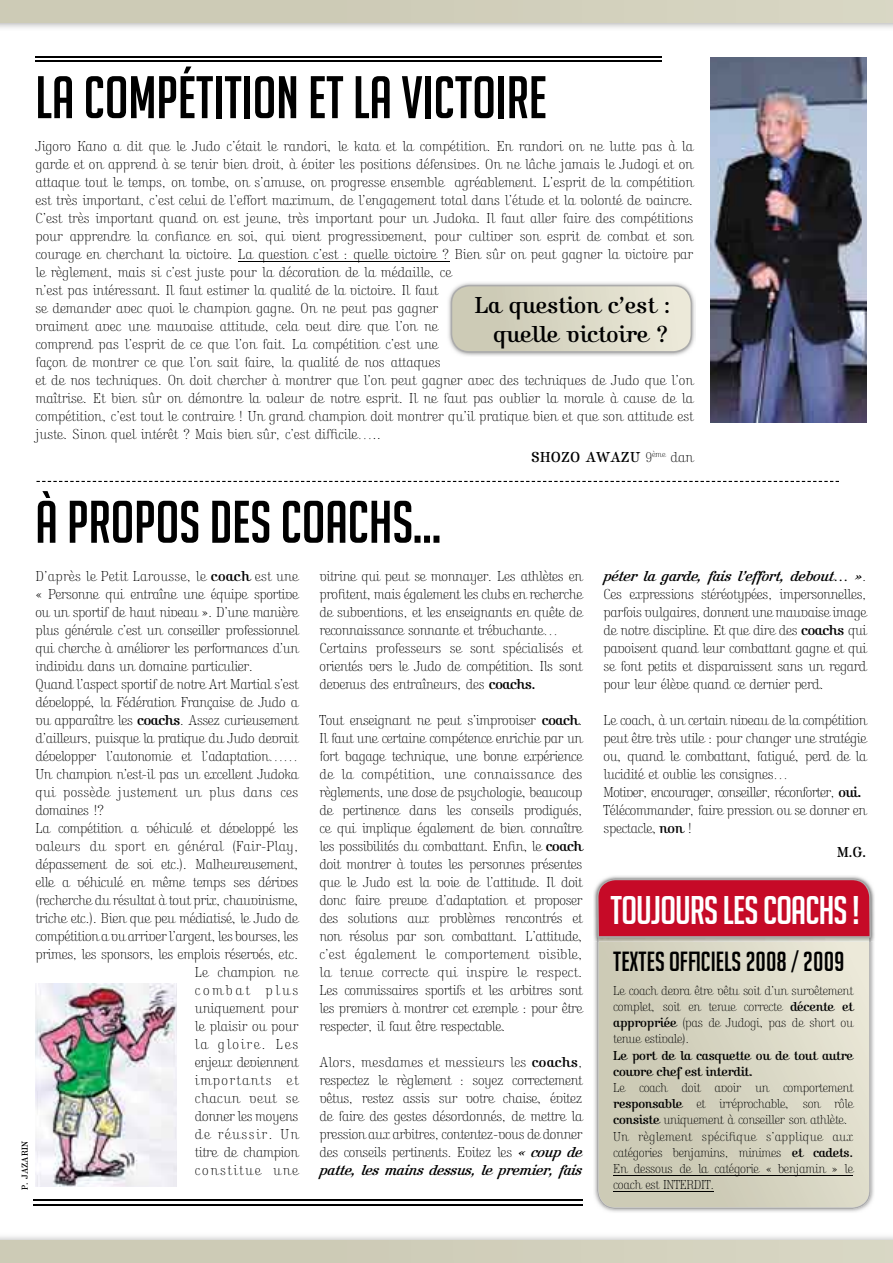
<style>
.page{position:relative;width:893px;height:1263px;background:#fff}
.page>*{position:absolute;margin:0;border:0;box-sizing:border-box;transform-origin:0 0}
.t1{font:58.5px "Big Noodle Titling";color:#000}
.t2{font:39px "Big Noodle Titling";letter-spacing:-.02em;color:#fff}
.t3{font:27px "Big Noodle Titling";color:#000}
.t4{font:24px/28.8px "Kursivschrift Stehend";color:#000;text-align:right}
.t5{font:15px/18px "Kursivschrift Steh Har";color:#000;text-align:justify}
.t6{font:15px/18px "Kursivschrift Steh Har";letter-spacing:-.02em;color:#000}
.t7{font:15px "Kursivschrift Steh Har";letter-spacing:.02em;color:#000}
.t8{font:15px "Kursivschrift Liegend";letter-spacing:-.02em;color:#000}
.t9{font:15px "Kursivschrift Steh Har";letter-spacing:.12em;color:#000}
.t10{font:15px "Kursivschrift Steh Har";letter-spacing:.1em;color:#000}
.t11{font:15px "Kursivschrift Stehend";letter-spacing:.015em;color:#000}
.t12{font:15px "Kursivschrift Steh Har";letter-spacing:.04em;color:#000}
.t13{font:15px "Kursivschrift Steh Har";letter-spacing:.18em;color:#000}
.t14{font:13.5px/16.2px "Kursivschrift Steh Har";letter-spacing:-.02em;color:#000;text-align:justify}
.t15{font:13.5px/16.2px "Kursivschrift Stehend";letter-spacing:-.02em;color:#000}
.t16{font:9px "Kursivschrift Stehend";letter-spacing:.015em;color:#000}
.s1{font-family:"Kursivschrift Steh Har"}
.s2{font-family:"Kursivschrift Stehend"}
.s3{font-family:"Kursivschrift Liegend"}
</style>
<div class="page">
<div style="left:0;top:0;width:893px;height:23px;background:#cfcdb9"></div>
<div style="left:0;top:1241px;width:893px;height:22px;background:#cfcdb9"></div>
<hr style="left:35px;top:56px;width:626px;height:1px;background:#000">
<hr style="left:35px;top:60px;width:626px;height:2px;background:#000">
<hr style="left:33px;top:1200px;width:549px;height:1px;background:#000">
<hr style="left:33px;top:1204px;width:549px;height:1px;background:#000">
<hr style="left:238px;top:262px;width:211px;height:1px;background:#000">
<img style="left:710px;top:57px;width:156px;height:365px">
<img style="left:35px;top:983px;width:141px;height:203px">
<img style="left:459px;top:294px;width:237px;height:62px">
<svg style="left:448px;top:282px;width:244px;height:71px;background:#d8d6c6"></svg>
<svg style="left:36px;top:481px;width:803px;height:1px"></svg>
<img style="left:594px;top:941px;width:280px;height:271px">
<svg style="left:597px;top:941px;width:274px;height:268px;background:#d6d4c1"></svg>
<img style="left:593px;top:876px;width:281px;height:65px">
<img style="left:597px;top:938px;width:274px;height:3px">
<svg style="left:597px;top:879px;width:274px;height:59px;background:#c41530"></svg>
<hr style="left:613px;top:1175px;width:240px;height:1px;background:#000">
<hr style="left:613px;top:1191px;width:101px;height:1px;background:#000">
<h1 class="t1" style="left:35px;top:66px;width:513px">LA COMPÉTITION ET LA VICTOIRE</h1>
<p class="t5" style="left:35px;top:138px;width:659px;text-align:left">Jigoro Kano a dit que le Judo c’était le randori, le kata et la compétition. En randori on ne lutte pas à la garde et on apprend à se tenir bien droit, à éviter les positions défensives. On ne lâche jamais le Judogi et on attaque tout le temps, on tombe, on s’amuse, on progresse ensemble agréablement. L’esprit de la compétition est très important, c’est celui de l’effort maximum, de l’engagement total dans l’étude et la volonté de vaincre.<br>C’est très important quand on est jeune, très important pour un Judoka. Il faut aller faire des compétitions pour apprendre la confiance en soi, qui vient progressivement, pour cultiver son esprit de combat et son courage en cherchant la victoire. La question c’est : quelle victoire ? Bien sûr on peut gagner la victoire par le règlement, mais si c’est juste pour la décoration de la médaille, ce<br>n’est pas intéressant. Il faut estimer la qualité de la victoire. Il faut<br>se demander avec quoi le champion gagne. On ne peut pas gagner<br>vraiment avec une mauvaise attitude, cela veut dire que l’on ne<br>comprend pas l’esprit de ce que l’on fait. La compétition c’est une<br>façon de montrer ce que l’on sait faire, la qualité de nos attaques<br>et de nos techniques. On doit chercher à montrer que l’on peut gagner avec des techniques de Judo que l’on maîtrise. Et bien sûr on démontre la valeur de notre esprit. Il ne faut pas oublier la morale à cause de la compétition, c’est tout le contraire ! Un grand champion doit montrer qu’il pratique bien et que son attitude est juste. Sinon quel intérêt ? Mais bien sûr, c’est difficile…..</p>
<p class="t11" style="left:531px;top:448px;width:163px">SHOZO AWAZU <span class="s1">9</span><sup>ème</sup> <span class="s1">dan</span></p>
<h3 class="t4" style="left:475px;top:291px;width:197px">La question c’est : quelle victoire ?</h3>
<h1 class="t1" style="left:35px;top:490px;width:407px">À PROPOS DES COACHS…</h1>
<p class="t7" style="left:35px;top:567px;width:264px">D’après le Petit Larousse, le <span class="s2">coach</span> est une</p>
<p class="t6" style="left:35px;top:585px;width:264px">« Personne qui entraîne une équipe sportive</p>
<p class="t6" style="left:35px;top:603px;width:264px">ou un sportif de haut niveau ». D’une manière</p>
<p class="t6" style="left:35px;top:621px;width:264px">plus générale c’est un conseiller professionnel</p>
<p class="t6" style="left:35px;top:639px;width:264px">qui cherche à améliorer les performances d’un</p>
<p class="t6" style="left:35px;top:657px;width:219px">individu dans un domaine particulier.</p>
<p class="t6" style="left:35px;top:675px;width:264px">Quand l’aspect sportif de notre Art Martial s’est</p>
<p class="t6" style="left:35px;top:693px;width:264px">développé, la Fédération Française de Judo a</p>
<p class="t6" style="left:35px;top:711px;width:264px">vu apparaître les <span class="s2">coachs</span>. Assez curieusement</p>
<p class="t6" style="left:35px;top:729px;width:264px">d’ailleurs, puisque la pratique du Judo devrait</p>
<p class="t6" style="left:35px;top:747px;width:264px">développer l’autonomie et l’adaptation……</p>
<p class="t6" style="left:35px;top:765px;width:264px">Un champion n’est-il pas un excellent Judoka</p>
<p class="t7" style="left:35px;top:783px;width:264px">qui possède justement un plus dans ces</p>
<p class="t6" style="left:35px;top:801px;width:70px">domaines !?</p>
<p class="t6" style="left:35px;top:819px;width:264px">La compétition a véhiculé et développé les</p>
<p class="t7" style="left:35px;top:837px;width:264px">valeurs du sport en général (Fair-Play,</p>
<p class="t6" style="left:35px;top:855px;width:264px">dépassement de soi etc.). Malheureusement,</p>
<p class="t6" style="left:35px;top:873px;width:264px">elle a véhiculé en même temps ses dérives</p>
<p class="t6" style="left:35px;top:891px;width:264px">(recherche du résultat à tout prix, chauvinisme,</p>
<p class="t6" style="left:35px;top:909px;width:264px">triche etc.). Bien que peu médiatisé, le Judo de</p>
<p class="t6" style="left:35px;top:927px;width:264px">compétition a vu arriver l’argent, les bourses, les</p>
<p class="t6" style="left:35px;top:945px;width:264px">primes, les sponsors, les emplois réservés, etc.</p>
<p class="t5" style="left:195px;top:963px;width:105px">Le champion ne</p>
<p class="t13" style="left:195px;top:981px;width:105px">combat plus</p>
<p class="t5" style="left:195px;top:999px;width:105px">uniquement pour</p>
<p class="t5" style="left:195px;top:1017px;width:105px">le plaisir ou pour</p>
<p class="t9" style="left:195px;top:1035px;width:105px">la gloire. Les</p>
<p class="t6" style="left:195px;top:1053px;width:105px">enjeux deviennent</p>
<p class="t10" style="left:195px;top:1071px;width:105px">importants et</p>
<p class="t12" style="left:195px;top:1089px;width:105px">chacun veut se</p>
<p class="t6" style="left:195px;top:1107px;width:105px">donner les moyens</p>
<p class="t10" style="left:195px;top:1125px;width:105px">de réussir. Un</p>
<p class="t6" style="left:195px;top:1143px;width:105px">titre de champion</p>
<p class="t9" style="left:195px;top:1161px;width:105px">constitue une</p>
<p class="t16" style="left:20px;top:1190px;width:50px;rotate:-90deg">P. JAZARIN</p>
<p class="t6" style="left:319px;top:567px;width:264px">vitrine qui peut se monnayer. Les athlètes en profitent, mais également les clubs en recherche de subventions, et les enseignants en quête de reconnaissance sonnante et trébuchante… Certains professeurs se sont spécialisés et orientés vers le Judo de compétition. Ils sont devenus des entraîneurs, des <span class="s2">coachs.</span></p>
<p class="t5" style="left:319px;top:711px;width:264px">Tout enseignant ne peut s’improviser <span class="s2">coach</span>.<br>Il faut une certaine compétence enrichie par un fort bagage technique, une bonne expérience de la compétition, une connaissance des règlements, une dose de psychologie, beaucoup de pertinence dans les conseils prodigués, ce qui implique également de bien connaître les possibilités du combattant. Enfin, le <span class="s2">coach </span>doit montrer à toutes les personnes présentes que le Judo est la voie de l’attitude. Il doit donc faire preuve d’adaptation et proposer des solutions aux problèmes rencontrés et non résolus par son combattant. L’attitude, c’est également le comportement visible, la tenue correcte qui inspire le respect.<br>Les commissaires sportifs et les arbitres sont les premiers à montrer cet exemple : pour être respecter, il faut être respectable.</p>
<p class="t5" style="left:319px;top:1053px;width:264px">Alors, mesdames et messieurs les <span class="s2">coachs</span>, respectez le règlement : soyez correctement vêtus, restez assis sur votre chaise, évitez de faire des gestes désordonnés, de mettre la pression aux arbitres, contentez-vous de donner des conseils pertinents. Evitez les <span class="s3">« coup de</span></p>
<p class="t8" style="left:319px;top:1161px;width:264px">patte, les mains dessus, le premier, fais</p>
<p class="t8" style="left:604px;top:567px;width:264px">péter la garde, fais l’effort, debout… »<span class="s1">.</span></p>
<p class="t5" style="left:604px;top:585px;width:264px">Ces expressions stéréotypées, impersonnelles, parfois vulgaires, donnent une mauvaise image de notre discipline. Et que dire des <span class="s2">coachs</span> qui pavoisent quand leur combattant gagne et qui se font petits et disparaissent sans un regard pour leur élève quand ce dernier perd.</p>
<p class="t6" style="left:604px;top:711px;width:264px">Le coach, à un certain niveau de la compétition peut être très utile : pour changer une stratégie ou, quand le combattant, fatigué, perd de la lucidité et oublie les consignes…<br>Motiver, encourager, conseiller, réconforter, <span class="s2">oui.<br></span>Télécommander, faire pression ou se donner en spectacle, <span class="s2">non</span> !</p>
<p class="t11" style="left:837px;top:843px;width:31px">M.G.</p>
<h2 class="t2" style="left:610px;top:889px;width:251px">TOUJOURS LES COACHS !</h2>
<h3 class="t3" style="left:613px;top:947px;width:233px">TEXTES OFFICIELS 2008 / 2009</h3>
<p class="t14" style="left:613px;top:983px;width:241px">Le coach devra être vêtu soit d’un survêtement complet, soit en tenue correcte <span class="s2">décente et appropriée</span> (pas de Judogi, pas de short ou tenue estivale).</p>
<p class="t15" style="left:613px;top:1047px;width:241px">Le port de la casquette ou de tout autre couvre chef est interdit.</p>
<p class="t14" style="left:613px;top:1080px;width:241px;text-align:left">Le coach doit avoir un comportement <span class="s2">responsable</span> et irréprochable, son rôle <span class="s2">consiste</span> uniquement à conseiller son athlète.<br>Un règlement spécifique s’applique aux catégories benjamins, minimes <span class="s2">et cadets.<br></span>En dessous de la catégorie « benjamin » le coach est INTERDIT.</p>
</div>
